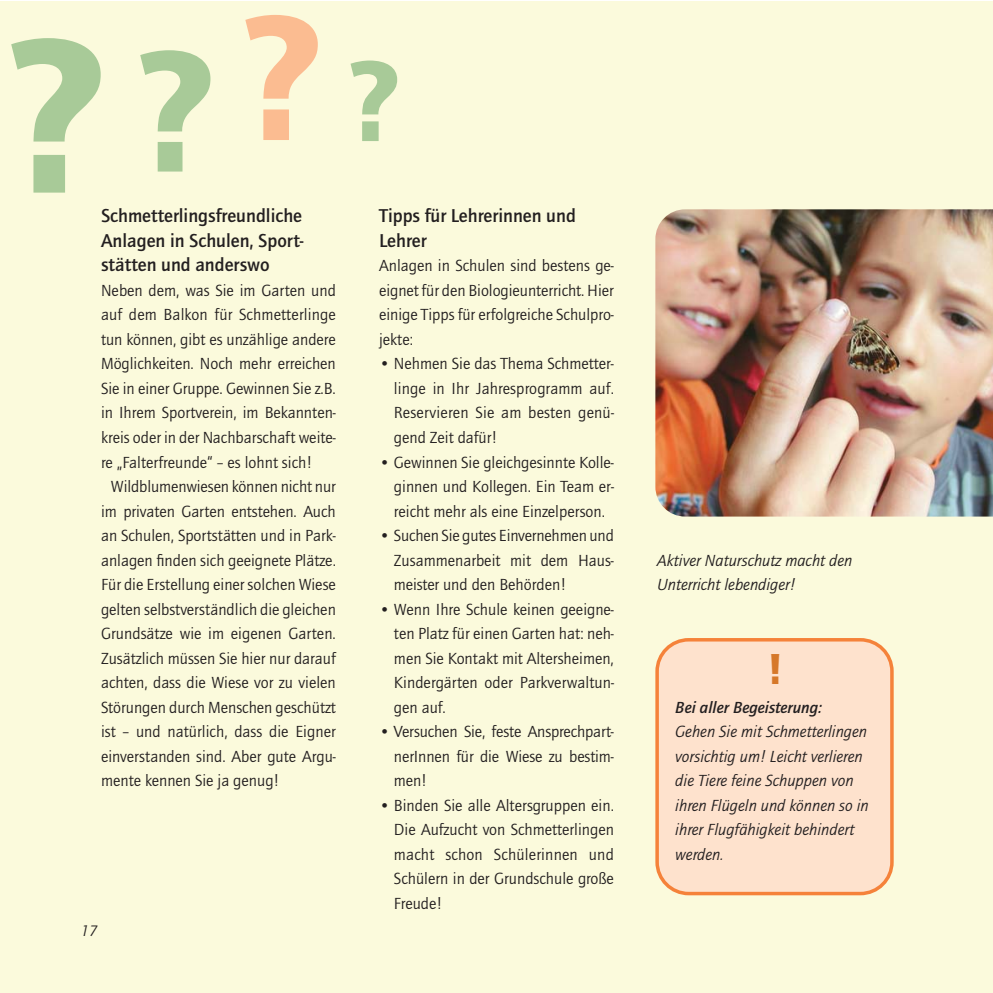
<style>
.page{position:relative;width:993px;height:993px;background:#fff}
.page>*{position:absolute;margin:0;border:0;box-sizing:border-box;transform-origin:0 0}
.t1{font:900 211.75px "Quay Itc T";color:#a8ca98}
.t2{font:900 166.25px "Quay Itc T";color:#a8ca98}
.t3{font:900 42px "Quay Itc T";color:#d67829}
.t4{font:700 19.25px/24.5px "Quay Itc T";color:#231f20;text-align:justify}
.t5{font:16.62px/24.5px "Quay Itc T";color:#231f20;text-align:justify}
.t6{font:italic 16.62px/24.5px "Quay Itc T";color:#231f20}
.t7{font:italic 700 16.62px "Quay Itc T";color:#231f20}
.t8{font:italic 15.75px "Quay Itc T";color:#231f20}
</style>
<div class="page">
<div style="left:0;top:2px;width:992px;height:990px;background:#fbfadc"></div>
<img style="left:655px;top:209px;width:337px;height:307px">
<svg style="left:655px;top:638px;width:238px;height:257px;background:#fdddc5"></svg>
<h1 class="t1" style="left:6px;top:34px;width:318px">? <sup>?</sup></h1>
<p class="t4" style="left:101px;top:204px;width:204px">Schmetterlingsfreundliche Anlagen in Schulen, Sport&shy;stätten und anderswo</p>
<p class="t5" style="left:101px;top:279px;width:236px">Neben dem, was Sie im Garten und</p>
<p class="t5" style="left:101px;top:304px;width:236px">auf dem Balkon für Schmetterlinge</p>
<p class="t5" style="left:101px;top:328px;width:236px">tun können, gibt es unzählige andere</p>
<p class="t5" style="left:101px;top:353px;width:236px">Möglichkeiten. Noch mehr erreichen</p>
<p class="t5" style="left:101px;top:377px;width:236px">Sie in einer Gruppe. Gewinnen Sie z.B.</p>
<p class="t5" style="left:101px;top:402px;width:236px">in Ihrem Sportverein, im Bekannten-</p>
<p class="t5" style="left:101px;top:426px;width:236px">kreis oder in der Nachbarschaft weite-</p>
<p class="t5" style="left:101px;top:451px;width:213px">re „Falterfreunde“ – es lohnt sich!</p>
<p class="t5" style="left:111px;top:475px;width:226px">Wildblumenwiesen können nicht nur</p>
<p class="t5" style="left:101px;top:500px;width:236px">im privaten Garten entstehen. Auch</p>
<p class="t5" style="left:101px;top:524px;width:236px">an Schulen, Sportstätten und in Park-</p>
<p class="t5" style="left:101px;top:549px;width:236px">anlagen finden sich geeignete Plätze.</p>
<p class="t5" style="left:101px;top:573px;width:236px">Für die Erstellung einer solchen Wiese</p>
<p class="t5" style="left:101px;top:598px;width:236px">gelten selbstverständlich die gleichen</p>
<p class="t5" style="left:101px;top:622px;width:236px">Grundsätze wie im eigenen Garten.</p>
<p class="t5" style="left:101px;top:647px;width:236px">Zusätzlich müssen Sie hier nur darauf</p>
<p class="t5" style="left:101px;top:671px;width:236px">achten, dass die Wiese vor zu vielen</p>
<p class="t5" style="left:101px;top:696px;width:236px">Störungen durch Menschen geschützt</p>
<p class="t5" style="left:101px;top:720px;width:236px">ist – und natürlich, dass die Eigner</p>
<p class="t5" style="left:101px;top:745px;width:236px">einverstanden sind. Aber gute Argu-</p>
<p class="t5" style="left:101px;top:769px;width:180px">mente kennen Sie ja genug!</p>
<h2 class="t2" style="left:136px;top:47px;width:266px">? <sup>?</sup></h2>
<p class="t4" style="left:379px;top:204px;width:198px">Tipps für Lehrerinnen und<br>Lehrer</p>
<p class="t5" style="left:379px;top:255px;width:236px">Anlagen in Schulen sind bestens ge&shy;eignet für den Biologieunterricht. Hier einige Tipps für erfolgreiche Schulpro&shy;jekte:</p>
<p class="t5" style="left:394px;top:353px;width:221px;text-indent:-15px">• Nehmen Sie das Thema Schmetter&shy;linge in Ihr Jahresprogramm auf.<br>Reservieren Sie am besten genü&shy;gend Zeit dafür!</p>
<p class="t5" style="left:394px;top:451px;width:221px;text-indent:-15px">• Gewinnen Sie gleichgesinnte Kolle&shy;ginnen und Kollegen. Ein Team er&shy;reicht mehr als eine Einzelperson.</p>
<p class="t5" style="left:394px;top:524px;width:221px;text-indent:-15px">• Suchen Sie gutes Einvernehmen und Zusammenarbeit mit dem Haus&shy;meister und den Behörden!</p>
<p class="t5" style="left:394px;top:598px;width:221px;text-indent:-15px">• Wenn Ihre Schule keinen geeigne&shy;ten Platz für einen Garten hat: neh&shy;men Sie Kontakt mit Altersheimen, Kindergärten oder Parkverwaltun&shy;gen auf.</p>
<p class="t5" style="left:394px;top:720px;width:221px;text-indent:-15px">• Versuchen Sie, feste Ansprechpart&shy;nerInnen für die Wiese zu bestim&shy;men!</p>
<p class="t5" style="left:394px;top:794px;width:221px;text-indent:-15px">• Binden Sie alle Altersgruppen ein.<br>Die Aufzucht von Schmetterlingen macht schon Schülerinnen und Schülern in der Grundschule große Freude!</p>
<p class="t8" style="left:81px;top:923px;width:18px">17</p>
<p class="t6" style="left:657px;top:549px;width:197px">Aktiver Naturschutz macht den<br>Unterricht lebendiger!</p>
<h3 class="t3" style="left:767px;top:652px;width:18px">!</h3>
<p class="t7" style="left:675px;top:700px;width:148px">Bei aller Begeisterung:</p>
<p class="t6" style="left:675px;top:720px;width:195px">Gehen Sie mit Schmetterlingen vorsichtig um! Leicht verlieren die Tiere feine Schuppen von ihren Flügeln und können so in ihrer Flugfähigkeit behindert werden.</p>
</div>
